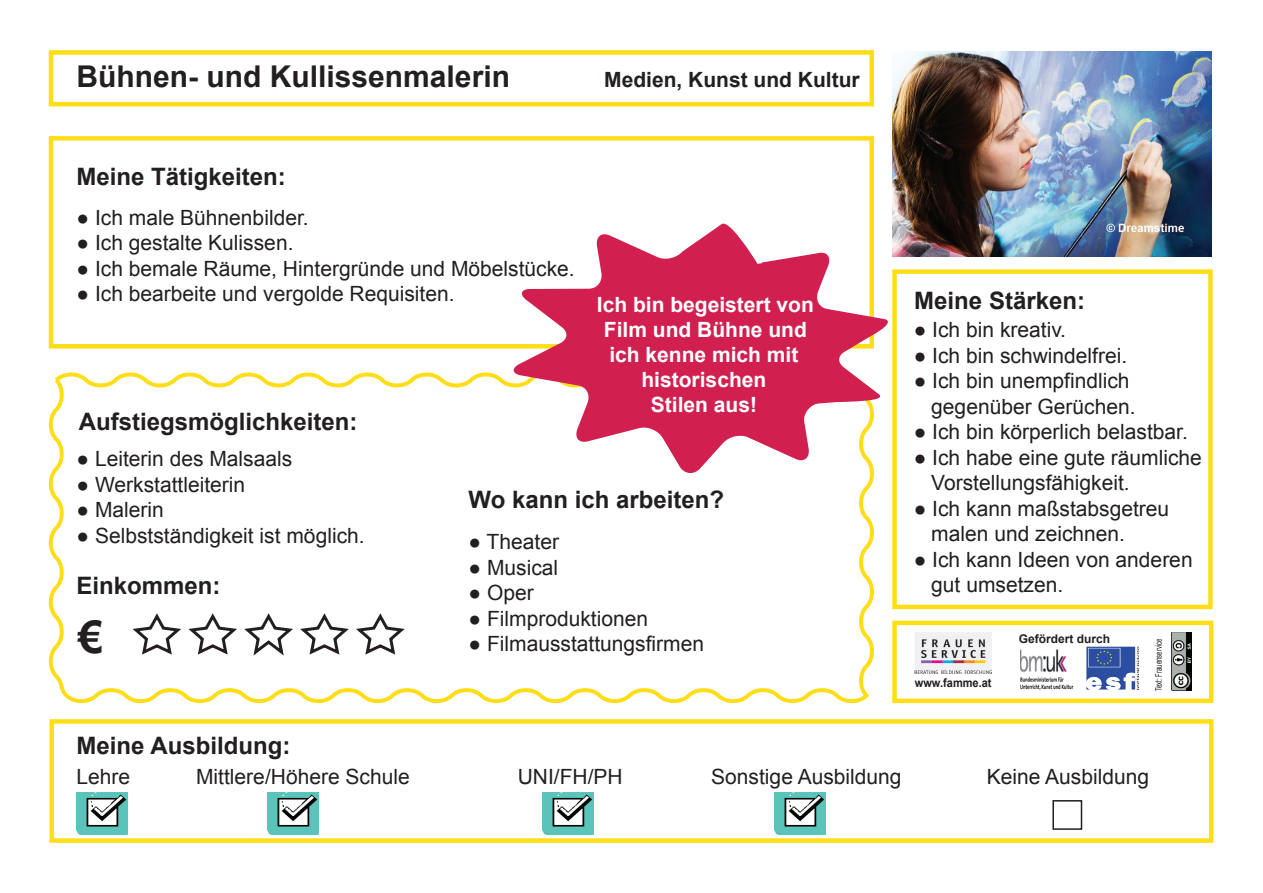
<style>
.page{position:relative;width:1263px;height:893px;background:#fff}
.page>*{position:absolute;margin:0;border:0;box-sizing:border-box;transform-origin:0 0}
.t1{font:700 45px "Arial";color:#231f20}
.t2{font:700 30px "Arial";color:#231f20}
.t3{font:700 24px "Arial";color:#231f20}
.t4{font:21px/25.5px "Arial";color:#231f20}
.t5{font:700 21px/25.2px "Arial";color:#fff;text-align:center}
.t6{font:700 21px "Arial";color:#231f20}
.t7{font:700 12px "Arial";color:#231f20}
.t8{font:700 12px "Arial";color:#231f20;scale:.92 1}
.t9{font:9px "Arial";color:#231f20;scale:.67 1}
</style>
<div class="page">
<div style="left:49px;top:50px;width:825px;height:56px;border:4px solid #ffdd17"></div>
<div style="left:49px;top:136px;width:825px;height:213px;border:4px solid #ffdd17"></div>
<svg style="left:48px;top:372px;width:826px;height:332px"></svg>
<div style="left:892px;top:269px;width:321px;height:340px;border:4px solid #ffdd17"></div>
<div style="left:50px;top:719px;width:1163px;height:124px;border:4px solid #ffdd17"></div>
<img style="left:77px;top:792px;width:51px;height:43px">
<img style="left:775px;top:792px;width:51px;height:43px">
<img style="left:542px;top:792px;width:51px;height:43px">
<img style="left:267px;top:792px;width:51px;height:43px">
<img style="left:1172px;top:633px;width:19px;height:58px">
<div style="left:892px;top:621px;width:321px;height:82px;border:4px solid #ffdd17"></div>
<img style="left:915px;top:633px;width:76px;height:40px">
<img style="left:1020px;top:649px;width:54px;height:41px">
<img style="left:1086px;top:646px;width:53px;height:43px">
<svg style="left:129px;top:612px;width:279px;height:47px"></svg>
<div style="left:1052px;top:800px;width:30px;height:30px;border:2px solid #231f20"></div>
<img style="left:892px;top:51px;width:320px;height:205px">
<svg style="left:511px;top:218px;width:384px;height:259px;fill:#d1204f"></svg>
<h2 class="t2" style="left:77px;top:57px;width:435px">Bühnen- und Kullissenmalerin</h2>
<p class="t6" style="left:604px;top:66px;width:257px">Medien, Kunst und Kultur</p>
<p class="t3" style="left:77px;top:160px;width:211px">Meine Tätigkeiten:</p>
<p class="t4" style="left:77px;top:205px;width:234px">● Ich male Bühnenbilder.</p>
<p class="t4" style="left:77px;top:230px;width:218px">● Ich gestalte Kulissen.</p>
<p class="t4" style="left:77px;top:256px;width:500px">● Ich bemale Räume, Hintergründe und Möbelstücke.</p>
<p class="t4" style="left:77px;top:281px;width:380px">● Ich bearbeite und vergolde Requisiten.</p>
<p class="t3" style="left:79px;top:405px;width:280px">Aufstiegsmöglichkeiten:</p>
<p class="t5" style="left:597px;top:292px;width:219px">Ich bin begeistert von<br>Film und Bühne und ich kenne mich mit historischen<br>Stilen aus!</p>
<p class="t4" style="left:77px;top:446px;width:217px">● Leiterin des Malsaals</p>
<p class="t4" style="left:77px;top:472px;width:170px">● Werkstattleiterin</p>
<p class="t4" style="left:77px;top:497px;width:89px">● Malerin</p>
<p class="t4" style="left:77px;top:523px;width:290px">● Selbstständigkeit ist möglich.</p>
<p class="t4" style="left:468px;top:529px;width:92px">● Theater</p>
<p class="t4" style="left:468px;top:555px;width:91px">● Musical</p>
<p class="t4" style="left:468px;top:580px;width:67px">● Oper</p>
<p class="t4" style="left:468px;top:606px;width:181px">● Filmproduktionen</p>
<p class="t4" style="left:468px;top:631px;width:237px">● Filmausstattungsfirmen</p>
<p class="t3" style="left:468px;top:483px;width:257px">Wo kann ich arbeiten?</p>
<p class="t3" style="left:77px;top:570px;width:146px">Einkommen:</p>
<h1 class="t1" style="left:78px;top:607px;width:27px">€</h1>
<p class="t3" style="left:77px;top:729px;width:215px">Meine Ausbildung:</p>
<p class="t3" style="left:914px;top:284px;width:172px">Meine Stärken:</p>
<p class="t4" style="left:914px;top:317px;width:154px">● Ich bin kreativ.</p>
<p class="t4" style="left:914px;top:343px;width:215px">● Ich bin schwindelfrei.</p>
<p class="t4" style="left:914px;top:368px;width:223px;text-align:right">● Ich bin unempfindlich gegenüber Gerüchen.</p>
<p class="t4" style="left:914px;top:419px;width:276px">● Ich bin körperlich belastbar.</p>
<p class="t4" style="left:931px;top:445px;width:272px;text-indent:-18px">● Ich habe eine gute räumliche<br>Vorstellungsfähigkeit.</p>
<p class="t4" style="left:931px;top:496px;width:239px;text-indent:-18px">● Ich kann maßstabsgetreu malen und zeichnen.</p>
<p class="t4" style="left:931px;top:547px;width:263px;text-indent:-18px">● Ich kann Ideen von anderen gut umsetzen.</p>
<p class="t8" style="left:915px;top:675px;width:85px">www.famme.at</p>
<p class="t7" style="left:1019px;top:630px;width:93px">Gefördert durch</p>
<p class="t9" style="left:1153px;top:691px;width:80px;rotate:-90deg">Text: Frauenservice</p>
<p class="t4" style="left:77px;top:764px;width:55px">Lehre</p>
<p class="t4" style="left:196px;top:764px;width:215px">Mittlere/Höhere Schule</p>
<p class="t4" style="left:518px;top:764px;width:106px">UNI/FH/PH</p>
<p class="t4" style="left:711px;top:764px;width:192px">Sonstige Ausbildung</p>
<p class="t4" style="left:987px;top:764px;width:164px">Keine Ausbildung</p>
</div>
